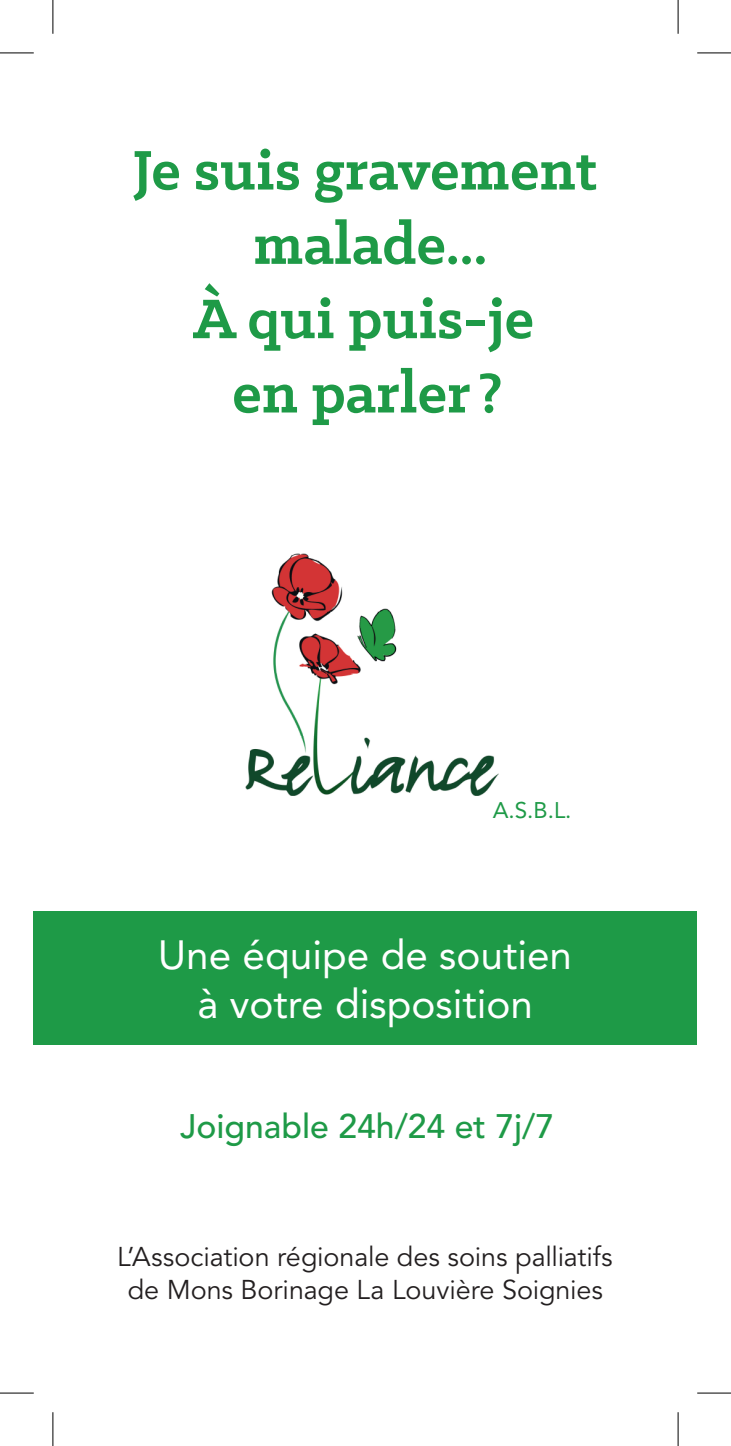
<style>
.page{position:relative;width:731px;height:1446px;background:#fff}
.page>*{position:absolute;margin:0;border:0;box-sizing:border-box;transform-origin:0 0}
.t1{font:700 63px/74.2px "Klinic Slab";color:#1e9a47;text-align:center}
.t2{font:40.5px/48.6px "Avenir";color:#fff;text-align:center}
.t3{font:500 33.75px "Avenir";color:#1e9a47}
.t4{font:27px/32.4px "Avenir";letter-spacing:-.005em;color:#231f20;text-align:center}
.t5{font:22.5px "Avenir";color:#1e9a47}
</style>
<div class="page">
<div style="left:34px;top:911px;width:663px;height:133px;background:#1e9a47"></div>
<img style="left:245px;top:553px;width:254px;height:243px">
<hr style="left:0;top:53px;width:34px;height:1px;background:#000">
<hr style="left:697px;top:53px;width:34px;height:1px;background:#000">
<hr style="left:0;top:1392px;width:34px;height:1px;background:#000">
<hr style="left:697px;top:1392px;width:34px;height:1px;background:#000">
<hr style="left:53px;top:0;width:1px;height:34px;background:#000">
<hr style="left:53px;top:1411px;width:1px;height:34px;background:#000">
<hr style="left:678px;top:0;width:1px;height:34px;background:#000">
<hr style="left:678px;top:1411px;width:1px;height:34px;background:#000">
<h1 class="t1" style="left:132px;top:131px;width:466px">Je suis gravement malade...<br>À qui puis-je<br>en parler?</h1>
<p class="t5" style="left:493px;top:797px;width:80px">A.S.B.L.</p>
<h2 class="t2" style="left:158px;top:930px;width:416px">Une équipe de soutien à votre disposition</h2>
<p class="t3" style="left:180px;top:1106px;width:375px">Joignable 24h/24 et 7j/7</p>
<p class="t4" style="left:117px;top:1241px;width:497px">L’Association régionale des soins palliatifs de Mons Borinage La Louvière Soignies</p>
</div>
